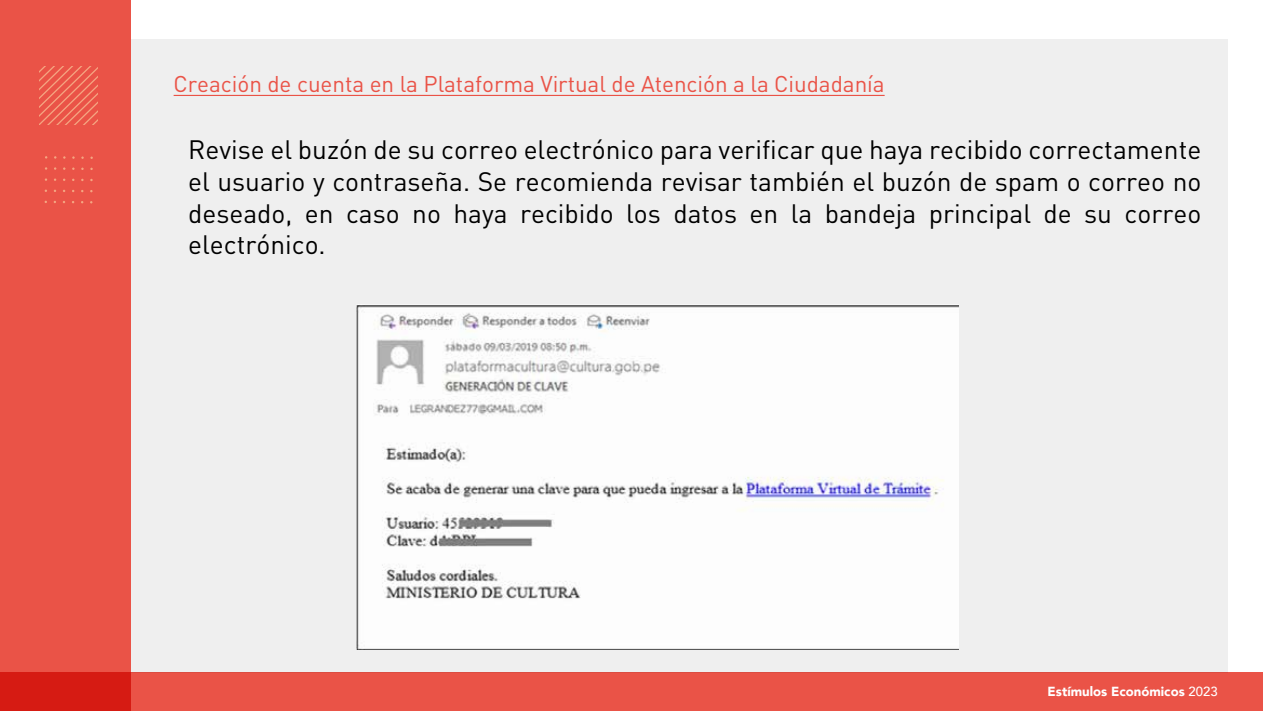
<style>
.page{position:relative;width:1263px;height:711px;background:#fff}
.page>*{position:absolute;margin:0;border:0;box-sizing:border-box;transform-origin:0 0}
.t1{font:26.25px/31.5px "DIN Pro";color:#000;text-align:justify}
.t2{font:22.5px "DIN Pro";letter-spacing:-.005em;color:#ea5347}
.t3{font:900 13.2px "Avenir";color:#fff}
.s1{font-weight:500}
</style>
<div class="page">
<div style="left:36px;top:39px;width:1192px;height:633px;background:#efefef"></div>
<div style="left:0;top:0;width:130px;height:710px;background:#ea5347"></div>
<div style="left:0;top:672px;width:1263px;height:38px;background:#ea5347"></div>
<svg style="left:40px;top:66px;width:58px;height:58px"></svg>
<hr style="left:174px;top:95px;width:711px;height:1px;background:#ea5347">
<img style="left:357px;top:304px;width:601px;height:345px">
<p class="t2" style="left:174px;top:66px;width:712px">Creación de cuenta en la Plataforma Virtual de Atención a la Ciudadanía</p>
<p class="t1" style="left:188px;top:132px;width:1014px">Revise el buzón de su correo electrónico para verificar que haya recibido correctamente el usuario y contraseña. Se recomienda revisar también el buzón de spam o correo no deseado, en caso no haya recibido los datos en la bandeja principal de su correo electrónico.</p>
<p class="t3" style="left:1048px;top:680px;width:172px">Estímulos Económicos <span class="s1">2023</span></p>
</div>
